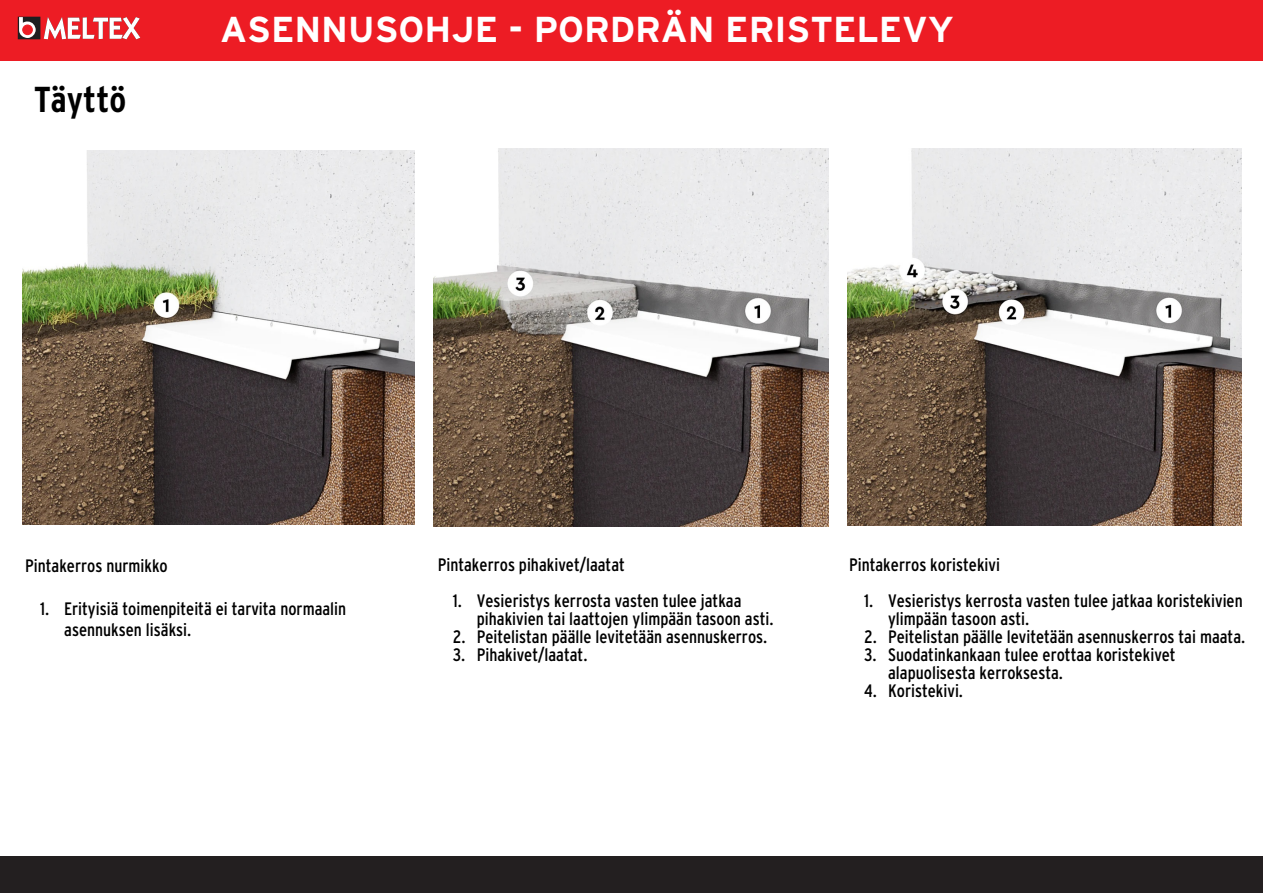
<style>
.page{position:relative;width:1263px;height:893px;background:#fff}
.page>*{position:absolute;margin:0;border:0;box-sizing:border-box;transform-origin:0 0}
.t1{font:700 36px "Interstate";color:#fff}
.t2{font:700 36px "Interstate Condensed";color:#000}
.t3{font:18px/18px "Interstate Condensed";color:#000}
</style>
<div class="page">
<div style="left:0;top:0;width:1263px;height:61px;background:#ed1c24"></div>
<div style="left:0;top:857px;width:1263px;height:36px;background:#231f20"></div>
<svg style="left:44px;top:17px;width:96px;height:22px"></svg>
<div style="left:18px;top:17px;width:22px;height:22px;background:#1e1e20"></div>
<svg style="left:19px;top:17px;width:17px;height:21px"></svg>
<div style="left:23px;top:25px;width:9px;height:10px;background:#ed1c24;border-radius:50%"></div>
<div style="left:23px;top:25px;width:9px;height:10px;border:1px solid #ed1c24;border-radius:50%"></div>
<img style="left:22px;top:150px;width:392px;height:375px">
<img style="left:434px;top:148px;width:395px;height:378px">
<img style="left:847px;top:148px;width:394px;height:377px">
<h1 class="t2" style="left:34px;top:79px;width:94px">Täyttö</h1>
<h1 class="t1" style="left:220px;top:9px;width:735px">ASENNUSOHJE - PORDRÄN ERISTELEVY</h1>
<p class="t3" style="left:25px;top:556px;width:144px">Pintakerros nurmikko</p>
<p class="t3" style="left:64px;top:597px;width:284px;line-height:21.6px;text-indent:-24px">1. Erityisiä toimenpiteitä ei tarvita normaalin asennuksen lisäksi.</p>
<p class="t3" style="left:438px;top:555px;width:189px">Pintakerros pihakivet/laatat</p>
<p class="t3" style="left:477px;top:591px;width:298px;text-indent:-24px">1. Vesieristys kerrosta vasten tulee jatkaa pihakivien tai laattojen ylimpään tasoon asti.</p>
<p class="t3" style="left:453px;top:627px;width:316px">2. Peitelistan päälle levitetään asennuskerros.</p>
<p class="t3" style="left:453px;top:645px;width:136px">3. Pihakivet/laatat.</p>
<p class="t3" style="left:849px;top:555px;width:152px">Pintakerros koristekivi</p>
<p class="t3" style="left:888px;top:591px;width:356px;text-indent:-24px">1. Vesieristys kerrosta vasten tulee jatkaa koristekivien ylimpään tasoon asti.</p>
<p class="t3" style="left:864px;top:627px;width:383px">2. Peitelistan päälle levitetään asennuskerros tai maata.</p>
<p class="t3" style="left:888px;top:645px;width:289px;text-indent:-24px">3. Suodatinkankaan tulee erottaa koristekivet alapuolisesta kerroksesta.</p>
<p class="t3" style="left:864px;top:681px;width:100px">4. Koristekivi.</p>
</div>
